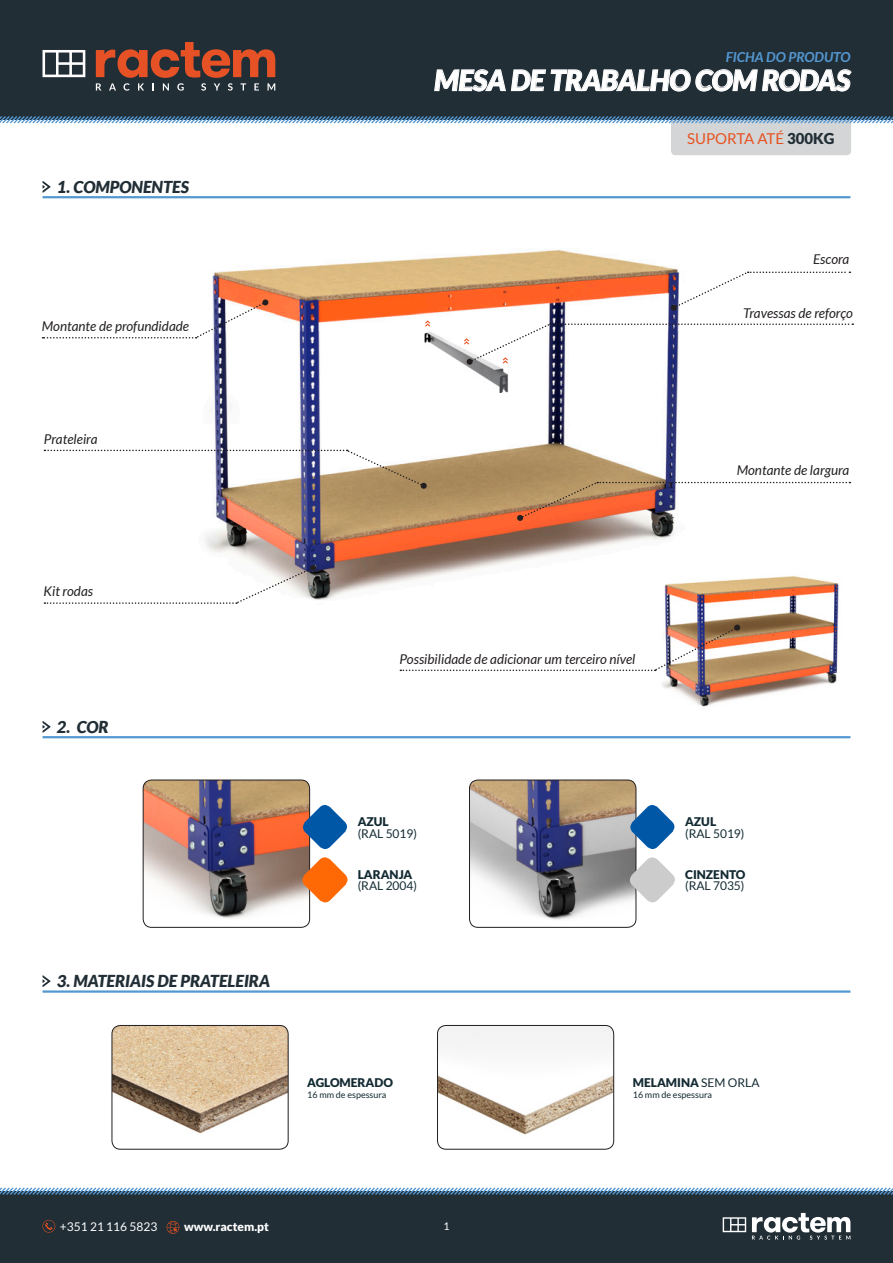
<style>
.page{position:relative;width:893px;height:1263px;background:#fff}
.page>*{position:absolute;margin:0;border:0;box-sizing:border-box;transform-origin:0 0}
.t1{font:italic 900 28.5px "Lato";letter-spacing:-.01em;color:#fff}
.t2{font:italic 900 16.5px "Lato";color:#212e36}
.t3{font:15px "Lato";color:#e8521f}
.t4{font:italic 700 13.8px "Lato";color:#5498d2}
.t5{font:italic 13.5px "Lato";color:#231f20}
.t6{font:900 12px "Lato";color:#132a32}
.t7{font:12px "Lato";color:#132a32}
.t8{font:12px "Lato";color:#fff}
.t9{font:900 12px "Lato";color:#fff}
.t10{font:10.5px "Lato";color:#fff}
.t11{font:9px "Lato";color:#132a32}
.s1{font-weight:900;color:#212e36}
.s2{font-weight:400}
</style>
<div class="page">
<img style="left:143px;top:780px;width:167px;height:147px">
<div style="left:143px;top:780px;width:167px;height:147px;border:1px solid #231f20;border-radius:9px"></div>
<img style="left:469px;top:780px;width:167px;height:147px">
<div style="left:469px;top:780px;width:167px;height:147px;border:1px solid #231f20;border-radius:9px"></div>
<img style="left:93px;top:154px;width:711px;height:446px">
<div style="left:671px;top:116px;width:180px;height:39px;background:#d3d5d7;border-radius:4px"></div>
<div style="left:0;top:0;width:893px;height:120px;background:#212e36"></div>
<svg style="left:0;top:116px;width:893px;height:8px"></svg>
<div style="left:0;top:1191px;width:893px;height:72px;background:#212e36"></div>
<svg style="left:752px;top:1213px;width:98px;height:26px"></svg>
<svg style="left:723px;top:1217px;width:23px;height:15px"></svg>
<svg style="left:0;top:1187px;width:893px;height:8px"></svg>
<svg style="left:96px;top:42px;width:179px;height:49px"></svg>
<svg style="left:43px;top:50px;width:42px;height:27px"></svg>
<svg style="left:43px;top:181px;width:8px;height:12px"></svg>
<hr style="left:43px;top:196px;width:807px;height:2px;background:#5498d2">
<svg style="left:44px;top:449px;width:383px;height:40px"></svg>
<svg style="left:517px;top:481px;width:333px;height:40px"></svg>
<svg style="left:671px;top:271px;width:179px;height:40px"></svg>
<svg style="left:43px;top:299px;width:225px;height:40px"></svg>
<svg style="left:43px;top:721px;width:8px;height:12px"></svg>
<hr style="left:43px;top:736px;width:807px;height:2px;background:#5498d2">
<svg style="left:299px;top:802px;width:49px;height:103px"></svg>
<svg style="left:627px;top:802px;width:48px;height:103px"></svg>
<img style="left:414px;top:327px;width:94px;height:66px">
<svg style="left:425px;top:320px;width:5px;height:7px"></svg>
<svg style="left:464px;top:323px;width:389px;height:42px"></svg>
<svg style="left:434px;top:69px;width:418px;height:23px"></svg>
<svg style="left:44px;top:565px;width:272px;height:39px"></svg>
<svg style="left:400px;top:546px;width:439px;height:161px"></svg>
<svg style="left:43px;top:975px;width:8px;height:12px"></svg>
<hr style="left:43px;top:990px;width:807px;height:3px;background:#5498d2">
<img style="left:112px;top:1025px;width:176px;height:124px">
<div style="left:112px;top:1025px;width:176px;height:124px;border:1px solid #231f20;border-radius:9px"></div>
<img style="left:437px;top:1025px;width:177px;height:124px">
<div style="left:437px;top:1025px;width:177px;height:124px;border:1px solid #231f20;border-radius:9px"></div>
<svg style="left:43px;top:1220px;width:12px;height:12px"></svg>
<svg style="left:167px;top:1221px;width:12px;height:13px"></svg>
<p class="t2" style="left:57px;top:177px;width:133px">1. COMPONENTES</p>
<p class="t5" style="left:42px;top:319px;width:149px">Montante de profundidade</p>
<p class="t5" style="left:44px;top:432px;width:55px">Prateleira</p>
<p class="t4" style="left:726px;top:49px;width:126px">FICHA DO PRODUTO</p>
<p class="t1" style="left:434px;top:63px;width:418px">MESA DE TRABALHO COM RODAS</p>
<p class="t3" style="left:687px;top:131px;width:149px">SUPORTA ATÉ <span class="s1">300KG</span></p>
<p class="t5" style="left:813px;top:252px;width:38px">Escora</p>
<p class="t5" style="left:743px;top:305px;width:111px">Travessas de reforço</p>
<p class="t5" style="left:737px;top:463px;width:114px">Montante de largura</p>
<p class="t5" style="left:44px;top:584px;width:51px">Kit rodas</p>
<p class="t2" style="left:57px;top:717px;width:53px">2. COR</p>
<p class="t2" style="left:57px;top:971px;width:214px">3. MATERIAIS DE PRATELEIRA</p>
<p class="t5" style="left:400px;top:651px;width:237px">Possibilidade de adicionar um terceiro nível</p>
<p class="t6" style="left:358px;top:815px;width:33px">AZUL</p>
<p class="t7" style="left:358px;top:826px;width:61px">(RAL 5019)</p>
<p class="t6" style="left:358px;top:868px;width:56px">LARANJA</p>
<p class="t7" style="left:358px;top:879px;width:61px">(RAL 2004)</p>
<p class="t6" style="left:685px;top:815px;width:33px">AZUL</p>
<p class="t7" style="left:685px;top:826px;width:61px">(RAL 5019)</p>
<p class="t6" style="left:685px;top:868px;width:62px">CINZENTO</p>
<p class="t7" style="left:685px;top:879px;width:61px">(RAL 7035)</p>
<p class="t6" style="left:307px;top:1075px;width:87px">AGLOMERADO</p>
<p class="t11" style="left:307px;top:1089px;width:81px">16 mm de espessura</p>
<p class="t6" style="left:633px;top:1075px;width:128px">MELAMINA <span class="s2">SEM ORLA</span></p>
<p class="t11" style="left:633px;top:1089px;width:81px">16 mm de espessura</p>
<p class="t8" style="left:60px;top:1220px;width:99px">+351 21 116 5823</p>
<p class="t9" style="left:184px;top:1220px;width:86px">www.ractem.pt</p>
<p class="t10" style="left:443px;top:1221px;width:8px">1</p>
</div>
